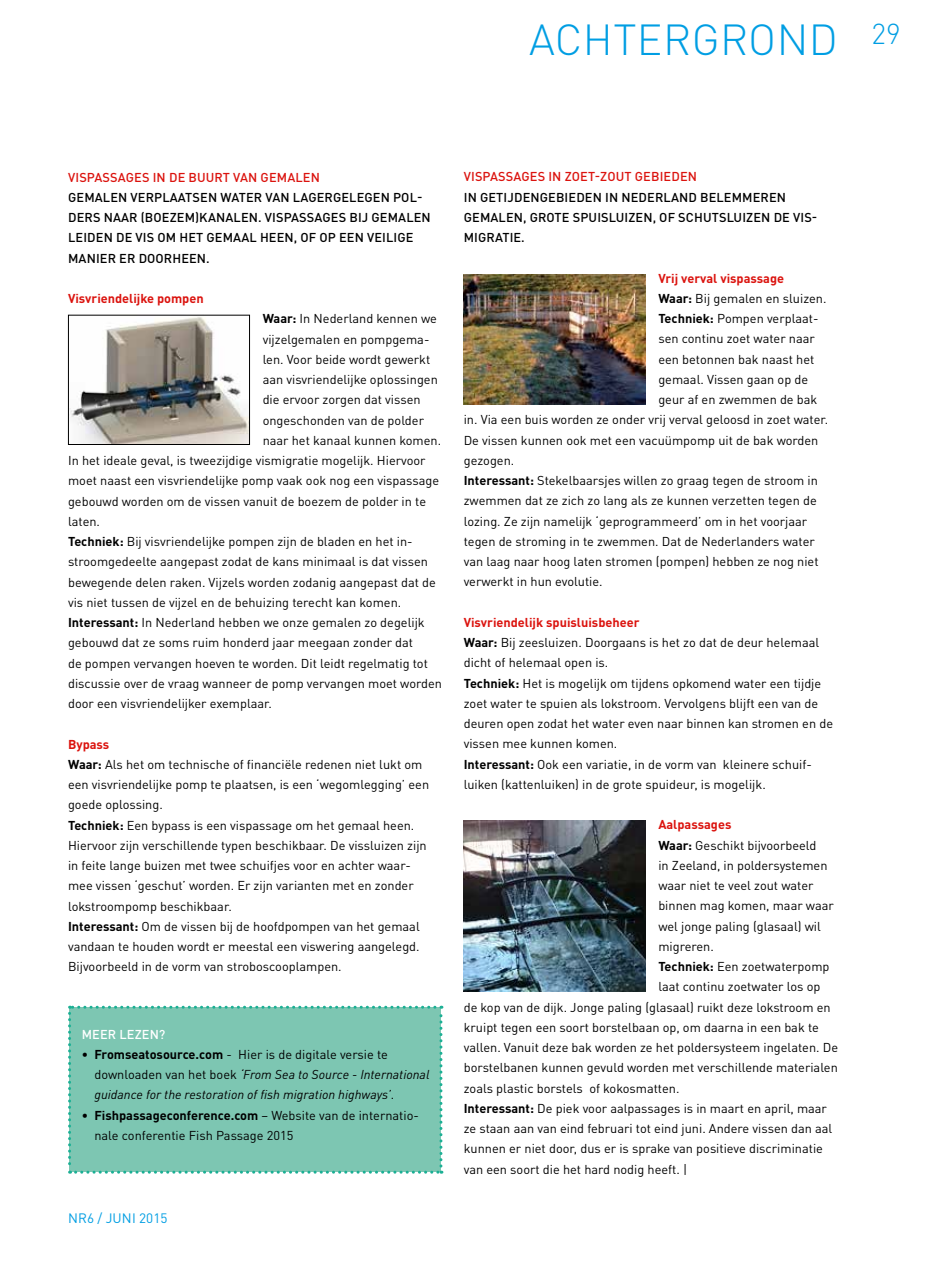
<style>
.page{position:relative;width:936px;height:1263px;background:#fff}
.page>*{position:absolute;margin:0;border:0;box-sizing:border-box;transform-origin:0 0}
.t1{font:300 42.9px "DIN Pro";letter-spacing:.01em;color:#009ee3}
.t2{font:13.5px "DIN Pro";letter-spacing:.005em;color:#009ee3}
.t3{font:12.75px/20.2px "DIN Pro";color:#000}
.t4{font:500 12.75px/20.2px "DIN Pro";letter-spacing:.01em;color:#000}
.t5{font:italic 12.75px/20.2px "DIN Pro";color:#000}
.t6{font:500 12.75px "DIN Pro";letter-spacing:.01em;color:#db130e}
.t7{font:700 12.75px "DIN Pro";color:#db130e}
.t8{font:500 12.75px "DIN Pro";letter-spacing:.01em;color:#fff}
.s1{font-weight:700}
.s2{font-weight:700;color:#db130e}
.s3{font-weight:700;font-style:normal}
.s4{font-style:normal}
</style>
<div class="page">
<img style="left:70px;top:317px;width:178px;height:126px">
<div style="left:68px;top:315px;width:182px;height:130px;border:1px solid #000"></div>
<img style="left:463px;top:274px;width:182px;height:130px">
<img style="left:463px;top:821px;width:182px;height:170px">
<div style="left:68px;top:1006px;width:374px;height:168px;background:#7dc6b2"></div>
<h1 class="t1" style="left:529px;top:6px;width:373px">ACHTERGROND <sup>29</sup></h1>
<p class="t6" style="left:68px;top:167px;width:253px">VISPASSAGES IN DE BUURT VAN GEMALEN</p>
<p class="t4" style="left:68px;top:186px;width:364px">GEMALEN VERPLAATSEN WATER VAN LAGERGELEGEN POL-DERS NAAR (BOEZEM)KANALEN. VISPASSAGES BIJ GEMALEN LEIDEN DE VIS OM HET GEMAAL HEEN, OF OP EEN VEILIGE MANIER ER DOORHEEN.</p>
<p class="t7" style="left:68px;top:288px;width:137px">Visvriendelijke pompen</p>
<p class="t3" style="left:263px;top:307px;width:176px"><span class="s1">Waar:</span> In Nederland kennen we</p>
<p class="t3" style="left:263px;top:328px;width:168px">vijzelgemalen en pompgema-</p>
<p class="t3" style="left:263px;top:348px;width:169px">len. Voor beide wordt gewerkt</p>
<p class="t3" style="left:263px;top:368px;width:177px">aan visvriendelijke oplossingen</p>
<p class="t3" style="left:263px;top:388px;width:159px">die ervoor zorgen dat vissen</p>
<p class="t3" style="left:263px;top:409px;width:163px">ongeschonden van de polder</p>
<p class="t3" style="left:263px;top:429px;width:180px">naar het kanaal kunnen komen.</p>
<p class="t3" style="left:68px;top:449px;width:359px">In het ideale geval, is tweezijdige vismigratie mogelijk. Hiervoor</p>
<p class="t3" style="left:68px;top:469px;width:372px">moet naast een visvriendelijke pomp vaak ook nog een vispassage</p>
<p class="t3" style="left:68px;top:490px;width:359px">gebouwd worden om de vissen vanuit de boezem de polder in te</p>
<p class="t3" style="left:68px;top:510px;width:33px">laten.</p>
<p class="t3" style="left:68px;top:530px;width:346px"><span class="s1">Techniek:</span> Bij visvriendelijke pompen zijn de bladen en het in-</p>
<p class="t3" style="left:68px;top:550px;width:361px">stroomgedeelte aangepast zodat de kans minimaal is dat vissen</p>
<p class="t3" style="left:68px;top:571px;width:369px">bewegende delen raken. Vijzels worden zodanig aangepast dat de</p>
<p class="t3" style="left:68px;top:591px;width:335px">vis niet tussen de vijzel en de behuizing terecht kan komen.</p>
<p class="t3" style="left:68px;top:611px;width:358px"><span class="s1">Interessant:</span> In Nederland hebben we onze gemalen zo degelijk</p>
<p class="t3" style="left:68px;top:631px;width:346px">gebouwd dat ze soms ruim honderd jaar meegaan zonder dat</p>
<p class="t3" style="left:68px;top:652px;width:361px">de pompen vervangen hoeven te worden. Dit leidt regelmatig tot</p>
<p class="t3" style="left:68px;top:672px;width:375px">discussie over de vraag wanneer de pomp vervangen moet worden</p>
<p class="t3" style="left:68px;top:692px;width:205px">door een visvriendelijker exemplaar.</p>
<p class="t3" style="left:68px;top:732px;width:362px"><span class="s2">Bypass<br></span><span class="s1">Waar:</span> Als het om technische of financiële redenen niet lukt om een visvriendelijke pomp te plaatsen, is een ‘wegomlegging’ een goede oplossing.<br><span class="s1">Techniek:</span> Een bypass is een vispassage om het gemaal heen.<br>Hiervoor zijn verschillende typen beschikbaar. De vissluizen zijn in feite lange buizen met twee schuifjes voor en achter waar&shy;mee vissen ‘geschut’ worden. Er zijn varianten met en zonder lokstroompomp beschikbaar.<br><span class="s1">Interessant:</span> Om de vissen bij de hoofdpompen van het gemaal vandaan te houden wordt er meestal een viswering aangelegd.<br>Bijvoorbeeld in de vorm van stroboscooplampen.</p>
<p class="t8" style="left:82px;top:1024px;width:85px">MEER LEZEN?</p>
<p class="t5" style="left:94px;top:1043px;width:336px;text-indent:-13px"><span class="s3">• Fromseatosource.com</span> <span class="s4">- Hier is de digitale versie te downloaden van het boek</span> ‘From Sea to Source - International guidance for the restoration of fish migration highways’<span class="s4">.</span></p>
<p class="t3" style="left:94px;top:1104px;width:326px;text-indent:-13px"><span class="s1">• Fishpassageconference.com</span> – Website van de internatio&shy;nale conferentie Fish Passage 2015</p>
<p class="t2" style="left:68px;top:1208px;width:101px">NR6 / JUNI 2015</p>
<p class="t6" style="left:464px;top:167px;width:235px">VISPASSAGES IN ZOET-ZOUT GEBIEDEN</p>
<p class="t4" style="left:464px;top:186px;width:353px">IN GETIJDENGEBIEDEN IN NEDERLAND BELEMMEREN<br>GEMALEN, GROTE SPUISLUIZEN, OF SCHUTSLUIZEN DE VIS-<br>MIGRATIE.</p>
<p class="t7" style="left:658px;top:267px;width:127px">Vrij verval vispassage</p>
<p class="t3" style="left:658px;top:287px;width:170px"><span class="s1">Waar:</span> Bij gemalen en sluizen.</p>
<p class="t3" style="left:658px;top:307px;width:162px"><span class="s1">Techniek:</span> Pompen verplaat-</p>
<p class="t3" style="left:658px;top:327px;width:158px">sen continu zoet water naar</p>
<p class="t3" style="left:658px;top:348px;width:157px">een betonnen bak naast het</p>
<p class="t3" style="left:658px;top:368px;width:151px">gemaal. Vissen gaan op de</p>
<p class="t3" style="left:658px;top:388px;width:160px">geur af en zwemmen de bak</p>
<p class="t3" style="left:463px;top:408px;width:366px">in. Via een buis worden ze onder vrij verval geloosd in zoet water.</p>
<p class="t3" style="left:463px;top:429px;width:356px">De vissen kunnen ook met een vacuümpomp uit de bak worden</p>
<p class="t3" style="left:463px;top:449px;width:52px">gezogen.</p>
<p class="t3" style="left:463px;top:469px;width:355px"><span class="s1">Interessant:</span> Stekelbaarsjes willen zo graag tegen de stroom in</p>
<p class="t3" style="left:463px;top:489px;width:354px">zwemmen dat ze zich zo lang als ze kunnen verzetten tegen de</p>
<p class="t3" style="left:463px;top:510px;width:345px">lozing. Ze zijn namelijk ‘geprogrammeerd’ om in het voorjaar</p>
<p class="t3" style="left:463px;top:530px;width:352px">tegen de stroming in te zwemmen. Dat de Nederlanders water</p>
<p class="t3" style="left:463px;top:550px;width:356px">van laag naar hoog laten stromen (pompen) hebben ze nog niet</p>
<p class="t3" style="left:463px;top:570px;width:140px">verwerkt in hun evolutie.</p>
<p class="t3" style="left:463px;top:611px;width:371px"><span class="s2">Visvriendelijk spuisluisbeheer<br></span><span class="s1">Waar:</span> Bij zeesluizen. Doorgaans is het zo dat de deur helemaal dicht of helemaal open is.<br><span class="s1">Techniek:</span> Het is mogelijk om tijdens opkomend water een tijdje zoet water te spuien als lokstroom. Vervolgens blijft een van de deuren open zodat het water even naar binnen kan stromen en de vissen mee kunnen komen.<br><span class="s1">Interessant:</span> Ook een variatie, in de vorm van kleinere schuif&shy;luiken (kattenluiken) in de grote spuideur, is mogelijk.</p>
<p class="t7" style="left:658px;top:814px;width:75px">Aalpassages</p>
<p class="t3" style="left:658px;top:834px;width:160px"><span class="s1">Waar:</span> Geschikt bijvoorbeeld</p>
<p class="t3" style="left:658px;top:854px;width:171px">in Zeeland, in poldersystemen</p>
<p class="t3" style="left:658px;top:874px;width:157px">waar niet te veel zout water</p>
<p class="t3" style="left:658px;top:894px;width:177px">binnen mag komen, maar waar</p>
<p class="t3" style="left:658px;top:915px;width:164px">wel jonge paling (glasaal) wil</p>
<p class="t3" style="left:658px;top:935px;width:57px">migreren.</p>
<p class="t3" style="left:658px;top:955px;width:173px"><span class="s1">Techniek:</span> Een zoetwaterpomp</p>
<p class="t3" style="left:658px;top:975px;width:164px">laat continu zoetwater los op</p>
<p class="t3" style="left:463px;top:996px;width:368px">de kop van de dijk. Jonge paling (glasaal) ruikt deze lokstroom en</p>
<p class="t3" style="left:463px;top:1016px;width:357px">kruipt tegen een soort borstelbaan op, om daarna in een bak te</p>
<p class="t3" style="left:463px;top:1036px;width:376px">vallen. Vanuit deze bak worden ze het poldersysteem ingelaten. De</p>
<p class="t3" style="left:463px;top:1056px;width:375px">borstelbanen kunnen gevuld worden met verschillende materialen</p>
<p class="t3" style="left:463px;top:1077px;width:217px">zoals plastic borstels of kokosmatten.</p>
<p class="t3" style="left:463px;top:1097px;width:365px"><span class="s1">Interessant:</span> De piek voor aalpassages is in maart en april, maar</p>
<p class="t3" style="left:463px;top:1117px;width:370px">ze staan aan van eind februari tot eind juni. Andere vissen dan aal</p>
<p class="t3" style="left:463px;top:1137px;width:361px">kunnen er niet door, dus er is sprake van positieve discriminatie</p>
<p class="t3" style="left:463px;top:1158px;width:225px">van een soort die het hard nodig heeft. |</p>
</div>
